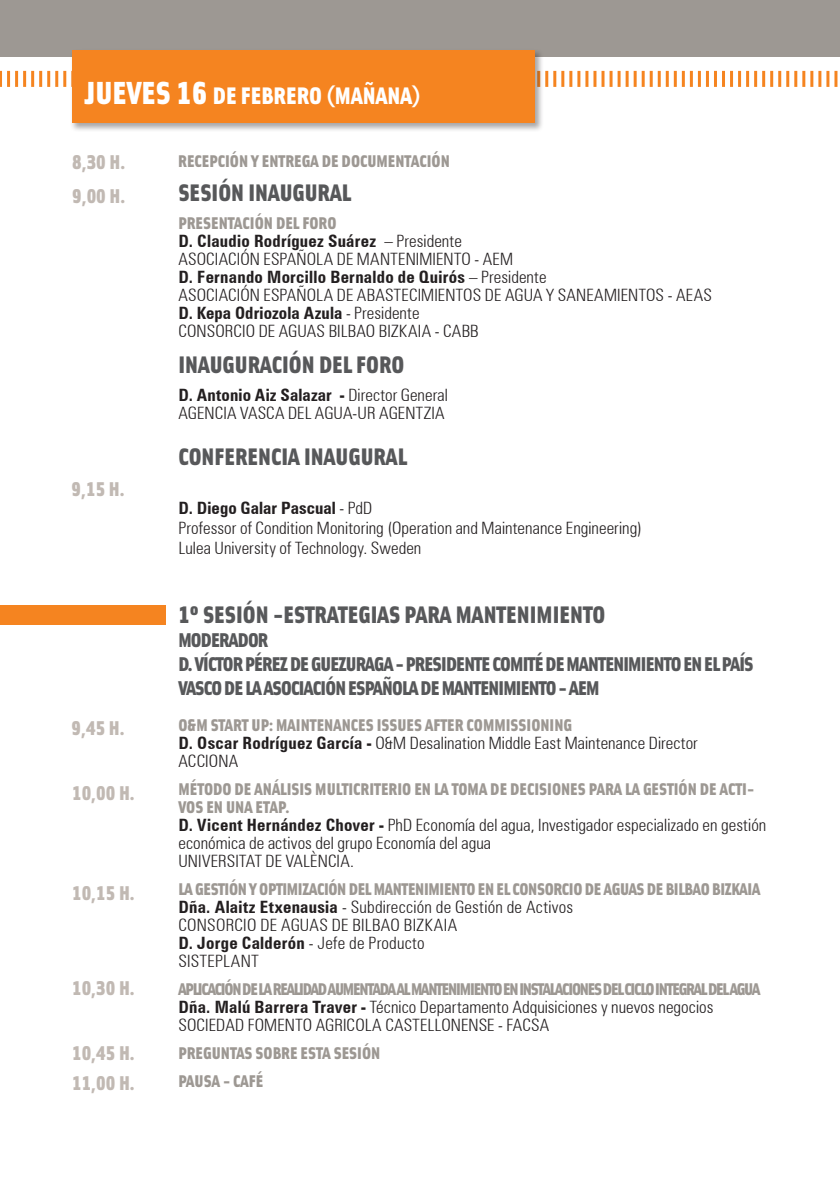
<style>
.page{position:relative;width:840px;height:1191px;background:#fff}
.page>*{position:absolute;margin:0;border:0;box-sizing:border-box;transform-origin:0 0}
.titulos{font:24px "Solex Black Lining";color:#57585a}
.t1{font:24px "Solex Black Lining";color:#fff}
.titulos-2{font:20px/24px "Solex Black Lining";letter-spacing:-.04em;color:#57585a}
.t2{font:20px "Solex Black Lining";color:#c1b9b3}
.Parrafos_texto{font:300 condensed 17px/18px "Zurich BT";letter-spacing:.005em;color:#231f20}
.titulos-3{font:17px/18px "Solex Black Lining";color:#9d9893}
.Parrafos_texto-2{font:700 condensed 17px "Zurich BT";letter-spacing:.015em;color:#231f20}
.titulos-4{font:17px "Solex Black Lining";letter-spacing:-.07em;color:#9d9893}
.titulos-5{font:17px "Solex Black Lining";letter-spacing:-.02em;color:#9d9893}
.Parrafos_texto-3{font:300 condensed 17px "Zurich BT";letter-spacing:.03em;color:#231f20}
.s1{font-size:32px}
.s2{font-weight:300}
.s3{font-weight:700}
</style>
<div class="page">
<div style="left:0;top:0;width:839px;height:57px;background:#9d9893"></div>
<svg style="left:0;top:70px;width:838px;height:17px"></svg>
<div style="left:70px;top:48px;width:473px;height:84px;background:#231f20;opacity:.4"></div>
<div style="left:72px;top:51px;width:462px;height:72px;background:#f58420"></div>
<div style="left:0;top:605px;width:165px;height:20px;background:#f58420"></div>
<p class="t1" style="left:85px;top:79px;width:337px"><span class="s1">JUEVES 16</span> DE FEBRERO (MAÑANA)</p>
<p class="t2" style="left:72px;top:148px;width:55px">8,30 H.</p>
<p class="t2" style="left:72px;top:182px;width:55px">9,00 H.</p>
<p class="t2" style="left:71px;top:475px;width:55px">9,15 H.</p>
<p class="t2" style="left:71px;top:714px;width:55px">9,45 H.</p>
<p class="t2" style="left:72px;top:778px;width:64px">10,00 H.</p>
<p class="t2" style="left:72px;top:878px;width:64px">10,15 H.</p>
<p class="t2" style="left:72px;top:974px;width:64px">10,30 H.</p>
<p class="t2" style="left:72px;top:1038px;width:64px">10,45 H.</p>
<p class="t2" style="left:72px;top:1069px;width:64px">11,00 H.</p>
<p class="titulos-3" style="left:178px;top:151px;width:273px">RECEPCIÓN Y ENTREGA DE DOCUMENTACIÓN</p>
<p class="titulos" style="left:178px;top:176px;width:174px">SESIÓN INAUGURAL</p>
<p class="titulos-3" style="left:178px;top:213px;width:159px">PRESENTACIÓN DEL FORO</p>
<p class="Parrafos_texto-2" style="left:178px;top:231px;width:285px">D. Claudio Rodríguez Suárez <span class="s2">– Presidente</span></p>
<p class="Parrafos_texto" style="left:178px;top:250px;width:336px">ASOCIACIÓN ESPAÑOLA DE MANTENIMIENTO - AEM</p>
<p class="Parrafos_texto-2" style="left:178px;top:267px;width:369px">D. Fernando Morcillo Bernaldo de Quirós <span class="s2">– Presidente</span></p>
<p class="Parrafos_texto" style="left:178px;top:286px;width:535px">ASOCIACIÓN ESPAÑOLA DE ABASTECIMIENTOS DE AGUA Y SANEAMIENTOS - AEAS</p>
<p class="Parrafos_texto-2" style="left:178px;top:303px;width:242px">D. Kepa Odriozola Azula <span class="s2">- Presidente</span></p>
<p class="Parrafos_texto" style="left:178px;top:322px;width:301px">CONSORCIO DE AGUAS BILBAO BIZKAIA - CABB</p>
<p class="titulos" style="left:178px;top:348px;width:227px">INAUGURACIÓN DEL FORO</p>
<p class="Parrafos_texto-2" style="left:178px;top:385px;width:271px">D. Antonio Aiz Salazar - <span class="s2">Director General</span></p>
<p class="Parrafos_texto" style="left:178px;top:404px;width:268px">AGENCIA VASCA DEL AGUA-UR AGENTZIA</p>
<p class="titulos" style="left:178px;top:440px;width:230px">CONFERENCIA INAUGURAL</p>
<p class="Parrafos_texto-2" style="left:178px;top:497px;width:195px">D. Diego Galar Pascual <span class="s2">- PdD</span></p>
<p class="Parrafos_texto" style="left:178px;top:519px;width:465px">Professor of Condition Monitoring (Operation and Maintenance Engineering)</p>
<p class="Parrafos_texto" style="left:178px;top:539px;width:244px">Lulea University of Technology. Sweden</p>
<p class="titulos" style="left:178px;top:598px;width:428px">1º SESIÓN -ESTRATEGIAS PARA MANTENIMIENTO</p>
<p class="titulos-2" style="left:178px;top:627px;width:576px">MODERADOR<br>D. VÍCTOR PÉREZ DE GUEZURAGA - PRESIDENTE COMITÉ DE MANTENIMIENTO EN EL PAÍS<br>VASCO DE LA ASOCIACIÓN ESPAÑOLA DE MANTENIMIENTO - AEM</p>
<p class="titulos-3" style="left:178px;top:715px;width:395px">O&amp;M START UP: MAINTENANCES ISSUES AFTER COMMISSIONING</p>
<p class="Parrafos_texto" style="left:178px;top:734px;width:520px"><span class="s3">D. Oscar Rodríguez García -</span> O&amp;M Desalination Middle East Maintenance Director</p>
<p class="titulos-3" style="left:178px;top:779px;width:577px">MÉTODO DE ANÁLISIS MULTICRITERIO EN LA TOMA DE DECISIONES PARA LA GESTIÓN DE ACTI-<br>VOS EN UNA ETAP.</p>
<p class="Parrafos_texto" style="left:178px;top:816px;width:589px"><span class="s3">D. Vicent Hernández Chover -</span> PhD Economía del agua, Investigador especializado en gestión económica de activos del grupo Economía del agua</p>
<p class="Parrafos_texto" style="left:178px;top:852px;width:177px">UNIVERSITAT DE VALÈNCIA.</p>
<p class="titulos-5" style="left:178px;top:877px;width:583px">LA GESTIÓN Y OPTIMIZACIÓN DEL MANTENIMIENTO EN EL CONSORCIO DE AGUAS DE BILBAO BIZKAIA</p>
<p class="Parrafos_texto" style="left:178px;top:898px;width:396px"><span class="s3">Dña. Alaitz Etxenausia</span> - Subdirección de Gestión de Activos</p>
<p class="Parrafos_texto" style="left:178px;top:916px;width:280px">CONSORCIO DE AGUAS DE BILBAO BIZKAIA</p>
<p class="Parrafos_texto-2" style="left:178px;top:933px;width:248px">D. Jorge Calderón <span class="s2">- Jefe de Producto</span></p>
<p class="Parrafos_texto-3" style="left:178px;top:951px;width:82px">SISTEPLANT</p>
<p class="titulos-4" style="left:178px;top:977px;width:583px">APLICACIÓN DE LA REALIDAD AUMENTADA AL MANTENIMIENTO EN INSTALACIONES DEL CICLO INTEGRAL DEL AGUA</p>
<p class="Parrafos_texto" style="left:178px;top:998px;width:536px"><span class="s3">Dña. Malú Barrera Traver -</span> Técnico Departamento Adquisiciones y nuevos negocios</p>
<p class="Parrafos_texto" style="left:178px;top:1016px;width:372px">SOCIEDAD FOMENTO AGRICOLA CASTELLONENSE - FACSA</p>
<p class="titulos-3" style="left:178px;top:1043px;width:203px">PREGUNTAS SOBRE ESTA SESIÓN</p>
<p class="titulos-3" style="left:178px;top:1071px;width:87px">PAUSA - CAFÉ</p>
</div>
